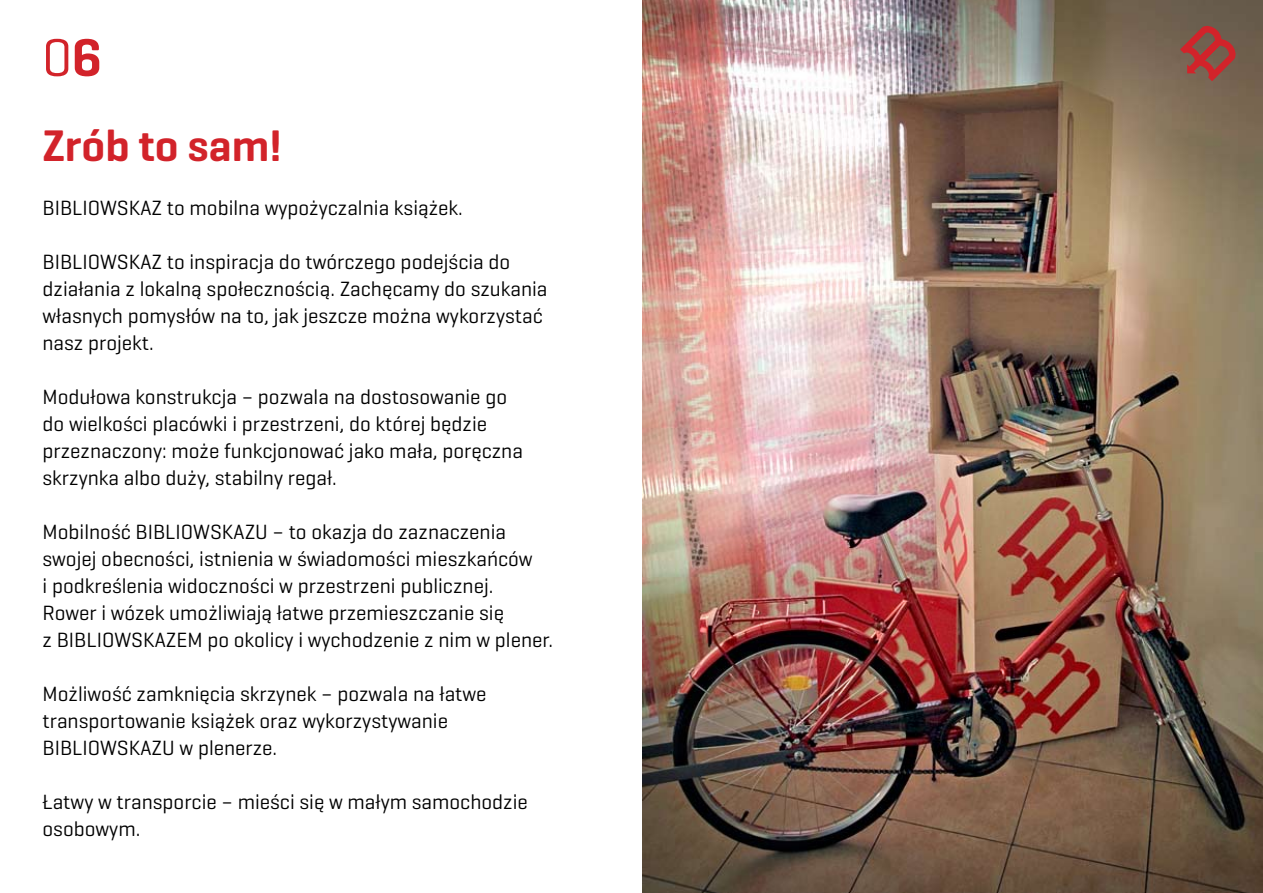
<style>
.page{position:relative;width:1263px;height:893px;background:#fff}
.page>*{position:absolute;margin:0;border:0;box-sizing:border-box;transform-origin:0 0}
.t1{font:54px "Geogrotesque";color:#d2232a}
.t2{font:600 45px "Geogrotesque";color:#d2232a}
.t3{font:21px/27px "Geogrotesque";color:#000}
.s1{font-weight:600}
</style>
<div class="page">
<img style="left:642px;top:0;width:621px;height:893px">
<svg style="left:1175px;top:19px;width:67px;height:73px;background:#895347"></svg>
<h1 class="t1" style="left:43px;top:24px;width:61px">0<span class="s1">6</span></h1>
<h2 class="t2" style="left:43px;top:118px;width:241px">Zrób to sam!</h2>
<p class="t3" style="left:43px;top:194px;width:422px">BIBLIOWSKAZ to mobilna wypożyczalnia książek.</p>
<p class="t3" style="left:43px;top:248px;width:506px">BIBLIOWSKAZ to inspiracja do twórczego podejścia do działania z lokalną społecznością. Zachęcamy do szukania własnych pomysłów na to, jak jeszcze można wykorzystać nasz projekt.</p>
<p class="t3" style="left:43px;top:383px;width:482px">Modułowa konstrukcja – pozwala na dostosowanie go do wielkości placówki i przestrzeni, do której będzie przeznaczony: może funkcjonować jako mała, poręczna skrzynka albo duży, stabilny regał.</p>
<p class="t3" style="left:43px;top:518px;width:512px">Mobilność BIBLIOWSKAZU – to okazja do zaznaczenia swojej obecności, istnienia w świadomości mieszkańców<br>i podkreślenia widoczności w przestrzeni publicznej.<br>Rower i wózek umożliwiają łatwe przemieszczanie się<br>z BIBLIOWSKAZEM po okolicy i wychodzenie z nim w plener.</p>
<p class="t3" style="left:43px;top:680px;width:445px">Możliwość zamknięcia skrzynek – pozwala na łatwe transportowanie książek oraz wykorzystywanie<br>BIBLIOWSKAZU w plenerze.</p>
<p class="t3" style="left:43px;top:788px;width:487px">Łatwy w transporcie – mieści się w małym samochodzie osobowym.</p>
</div>
